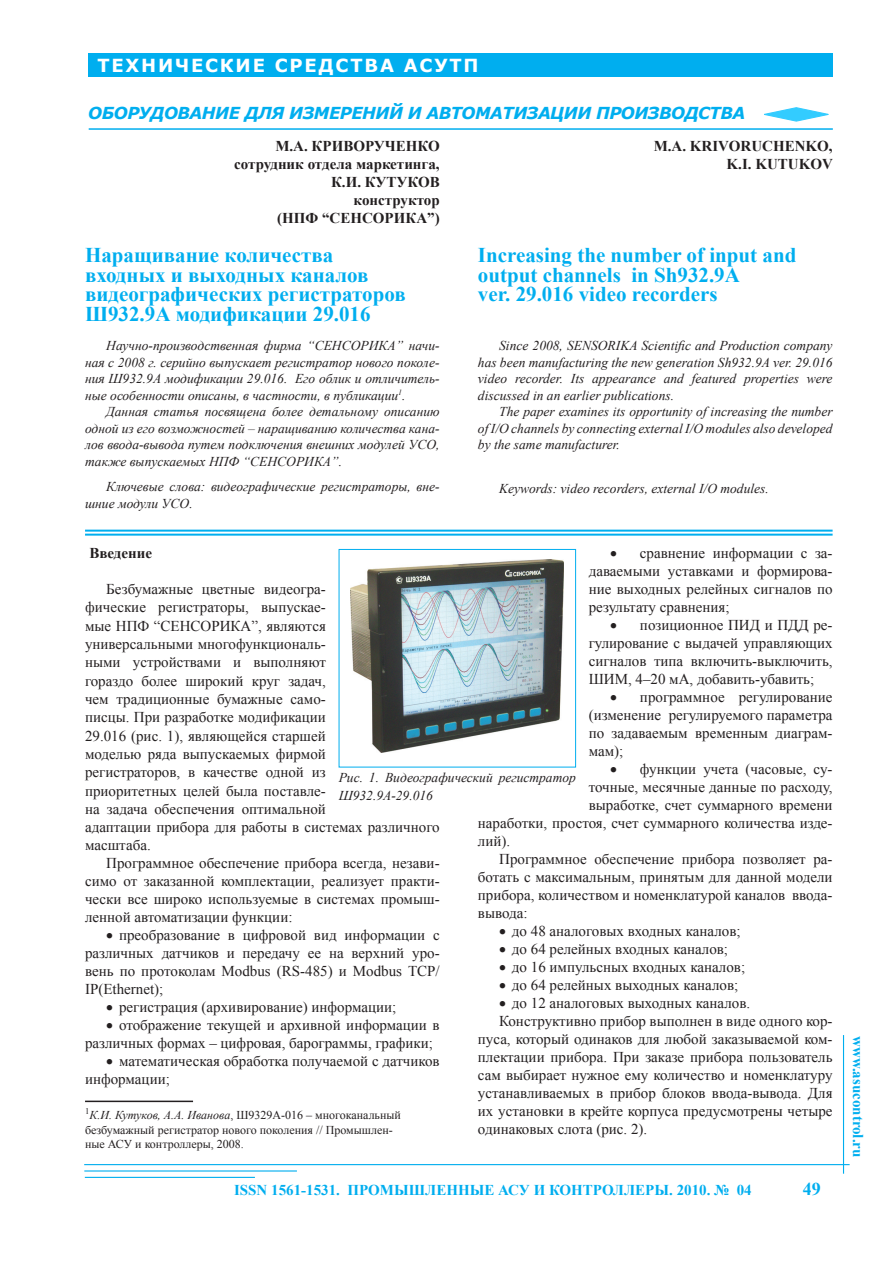
<style>
.page{position:relative;width:893px;height:1263px;background:#fff}
.page>*{position:absolute;margin:0;border:0;box-sizing:border-box;transform-origin:0 0}
.Zag1{font:700 21px/19.5px "Times New Roman";color:#00aeef}
.t1{font:700 18px "Verdana";letter-spacing:.1em;color:#fff}
.t2{font:700 18px "Times New Roman";color:#00aeef}
.t3{font:italic 700 16.5px "Verdana";letter-spacing:-.03em;color:#00aeef}
.MARK_spisok{font:15px/18px "Times New Roman";color:#231f20;text-align:justify}
.avtor{font:700 15px "Times New Roman";color:#231f20}
.t4{font:700 15px "Times New Roman";color:#00aeef}
.zag2{font:700 15px "Times New Roman";color:#231f20}
.annot{font:italic 13.5px/16.5px "Times New Roman";color:#231f20;text-align:justify}
.pod_ris{font:italic 13.5px/18px "Times New Roman";color:#231f20}
.t5{font:12px/14.4px "Times New Roman";color:#231f20}
.s1{font-style:italic}
</style>
<div class="page">
<hr style="left:84px;top:1164px;width:766px;height:1px;background:#00aeef">
<hr style="left:84px;top:1170px;width:213px;height:1px;background:#00aeef">
<hr style="left:85px;top:1177px;width:170px;height:1px;background:#00aeef">
<hr style="left:843px;top:1035px;width:1px;height:139px;background:#00aeef">
<div style="left:88px;top:53px;width:745px;height:24px;background:#00aeef"></div>
<hr style="left:85px;top:1100px;width:108px;height:2px;background:#231f20">
<hr style="left:85px;top:530px;width:748px;height:2px;background:#00aeef">
<hr style="left:85px;top:534px;width:748px;height:2px;background:#00aeef">
<svg style="left:764px;top:107px;width:65px;height:15px"></svg>
<hr style="left:89px;top:128px;width:744px;height:2px;background:#00aeef">
<div style="left:339px;top:549px;width:237px;height:218px;border:1px solid #00aeef"></div>
<img style="left:351px;top:559px;width:212px;height:194px">
<p class="t1" style="left:97px;top:54px;width:383px">ТЕХНИЧЕСКИЕ СРЕДСТВА АСУТП</p>
<p class="t3" style="left:88px;top:102px;width:658px">ОБОРУДОВАНИЕ ДЛЯ ИЗМЕРЕНИЙ И АВТОМАТИЗАЦИИ ПРОИЗВОДСТВА</p>
<p class="avtor" style="left:275px;top:136px;width:166px">М.А. КРИВОРУЧЕНКО</p>
<p class="avtor" style="left:234px;top:154px;width:207px">сотрудник отдела маркетинга,</p>
<p class="avtor" style="left:331px;top:172px;width:110px">К.И. КУТУКОВ</p>
<p class="avtor" style="left:354px;top:190px;width:88px">конструктор</p>
<p class="avtor" style="left:277px;top:208px;width:164px">(НПФ “СЕНСОРИКА”)</p>
<p class="Zag1" style="left:85px;top:245px;width:322px">Наращивание количества входных и выходных каналов видеографических регистраторов<br>Ш932.9А модификации 29.016</p>
<p class="annot" style="left:85px;top:337px;width:356px;text-indent:21px">Научно-производственная фирма “СЕНСОРИКА” начи&shy;ная с 2008 г. серийно выпускает регистратор нового поколе&shy;ния Ш932.9А модификации 29.016. Его облик и отличитель&shy;ные особенности описаны, в частности, в публикации<sup>1</sup>.</p>
<p class="annot" style="left:85px;top:403px;width:356px;text-indent:21px">Данная статья посвящена более детальному описанию одной из его возможностей – наращиванию количества кана&shy;лов ввода-вывода путем подключения внешних модулей УСО, также выпускаемых НПФ “СЕНСОРИКА”.</p>
<p class="annot" style="left:85px;top:478px;width:356px;text-indent:21px">Ключевые слова: видеографические регистраторы, вне&shy;шние модули УСО.</p>
<p class="avtor" style="left:654px;top:136px;width:180px">M.A. KRIVORUCHENKO,</p>
<p class="avtor" style="left:727px;top:154px;width:108px">K.I. KUTUKOV</p>
<p class="Zag1" style="left:478px;top:245px;width:320px">Increasing the number of input and output channels in Sh932.9A<br>ver. 29.016 video recorders</p>
<p class="annot" style="left:478px;top:337px;width:356px;text-indent:21px">Since 2008, SENSORIKA Scientific and Production company has been manufacturing the new generation Sh932.9A ver. 29.016 video recorder. Its appearance and featured properties were discussed in an earlier publications.</p>
<p class="annot" style="left:478px;top:403px;width:356px;text-indent:21px">The paper examines its opportunity of increasing the number of I/O channels by connecting external I/O modules also developed by the same manufacturer.</p>
<p class="annot" style="left:499px;top:479px;width:271px">Keywords: video recorders, external I/O modules.</p>
<p class="zag2" style="left:85px;top:542px;width:69px"><sup>1</sup>Введение</p>
<p class="MARK_spisok" style="left:85px;top:580px;width:356px;text-align:left;text-indent:21px">Безбумажные цветные видеогра-<br>фические регистраторы, выпускае-<br>мые НПФ “СЕНСОРИКА”, являются<br>универсальными многофункциональ-<br>ными устройствами и выполняют<br>гораздо более широкий круг задач,<br>чем традиционные бумажные само-<br>писцы. При разработке модификации<br>29.016 (рис. 1), являющейся старшей<br>моделью ряда выпускаемых фирмой<br>регистраторов, в качестве одной из<br>приоритетных целей была поставле-<br>на задача обеспечения оптимальной<br>адаптации прибора для работы в системах различного масштаба.</p>
<p class="MARK_spisok" style="left:85px;top:854px;width:356px;text-indent:21px">Программное обеспечение прибора всегда, незави&shy;симо от заказанной комплектации, реализует практи&shy;чески все широко используемые в системах промыш&shy;ленной автоматизации функции:</p>
<p class="MARK_spisok" style="left:85px;top:926px;width:356px;text-indent:21px">• преобразование в цифровой вид информации с различных датчиков и передачу ее на верхний уро&shy;вень по протоколам Modbus (RS-485) и Modbus TCP/ IP(Ethernet);</p>
<p class="MARK_spisok" style="left:106px;top:998px;width:291px">• регистрация (архивирование) информации;</p>
<p class="MARK_spisok" style="left:85px;top:1016px;width:356px;text-indent:21px">• отображение текущей и архивной информации в различных формах – цифровая, барограммы, графики;</p>
<p class="MARK_spisok" style="left:85px;top:1052px;width:356px;text-indent:21px">• математическая обработка получаемой с датчиков информации;</p>
<p class="t5" style="left:85px;top:1108px;width:317px"><sup>1</sup><span class="s1">К.И. Кутуков, А.А. Иванова</span>, Ш9329А-016 – многоканальный безбумажный регистратор нового поколения // Промышлен&shy;ные АСУ и контроллеры, 2008.</p>
<p class="MARK_spisok" style="left:589px;top:544px;width:245px;text-indent:21px">• сравнение информации с за&shy;даваемыми уставками и формирова&shy;ние выходных релейных сигналов по результату сравнения;</p>
<p class="MARK_spisok" style="left:589px;top:616px;width:245px;text-indent:21px">• позиционное ПИД и ПДД ре&shy;гулирование с выдачей управляющих сигналов типа включить-выключить, ШИМ, 4–20 мА, добавить-убавить;</p>
<p class="MARK_spisok" style="left:589px;top:688px;width:245px;text-indent:21px">• программное регулирование (изменение регулируемого параметра по задаваемым временным диаграм&shy;мам);</p>
<p class="MARK_spisok" style="left:610px;top:760px;width:224px">• функции учета (часовые, су-</p>
<p class="MARK_spisok" style="left:589px;top:778px;width:245px">точные, месячные данные по расходу,</p>
<p class="MARK_spisok" style="left:589px;top:796px;width:245px">выработке, счет суммарного времени</p>
<p class="MARK_spisok" style="left:478px;top:814px;width:356px">наработки, простоя, счет суммарного количества изде-</p>
<p class="MARK_spisok" style="left:478px;top:832px;width:34px">лий).</p>
<p class="MARK_spisok" style="left:478px;top:850px;width:356px;text-indent:21px">Программное обеспечение прибора позволяет ра&shy;ботать с максимальным, принятым для данной модели прибора, количеством и номенклатурой каналов ввода&shy;вывода:</p>
<p class="MARK_spisok" style="left:499px;top:922px;width:243px">• до 48 аналоговых входных каналов;</p>
<p class="MARK_spisok" style="left:499px;top:940px;width:230px">• до 64 релейных входных каналов;</p>
<p class="MARK_spisok" style="left:499px;top:958px;width:247px">• до 16 импульсных входных каналов;</p>
<p class="MARK_spisok" style="left:499px;top:976px;width:241px">• до 64 релейных выходных каналов;</p>
<p class="MARK_spisok" style="left:499px;top:994px;width:253px">• до 12 аналоговых выходных каналов.</p>
<p class="MARK_spisok" style="left:478px;top:1012px;width:356px;text-indent:21px">Конструктивно прибор выполнен в виде одного кор&shy;пуса, который одинаков для любой заказываемой ком&shy;плектации прибора. При заказе прибора пользователь сам выбирает нужное ему количество и номенклатуру устанавливаемых в прибор блоков ввода-вывода. Для их установки в крейте корпуса предусмотрены четыре одинаковых слота (рис. 2).</p>
<p class="pod_ris" style="left:339px;top:768px;width:239px">Рис. 1. Видеографический регистратор<br>Ш932.9А-29.016</p>
<p class="t4" style="left:234px;top:1180px;width:519px">ISSN 1561-1531. ПРОМЫШЛЕННЫЕ АСУ И КОНТРОЛЛЕРЫ. 2010. № 04</p>
<p class="t2" style="left:803px;top:1177px;width:19px">49</p>
<p class="t4" style="left:868px;top:1036px;width:123px;rotate:90deg">www.asucontrol.ru</p>
</div>
